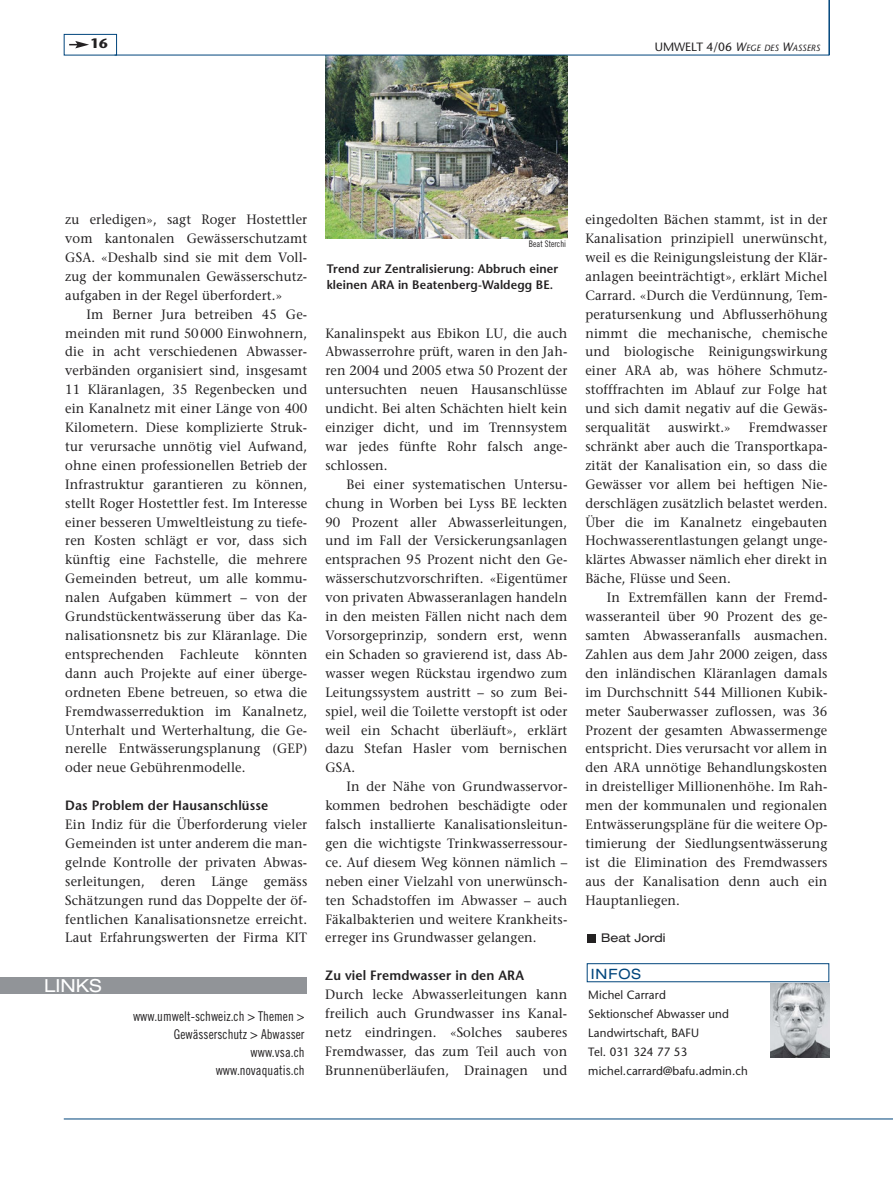
<style>
.page{position:relative;width:893px;height:1178px;background:#fff}
.page>*{position:absolute;margin:0;border:0;box-sizing:border-box;transform-origin:0 0}
.t1{font:expanded 18px "Helvetica Neue";color:#fff}
.t2{font:expanded 14.25px "Helvetica Neue";letter-spacing:.065em;color:#00457c}
.t3{font:13.5px/18.9px "Stone Serif";letter-spacing:.01em;color:#232122;text-align:justify;scale:.96 1}
.t4{font:13.5px/18px "Trade Gothic Cond Eighteen";letter-spacing:.005em;color:#232122;text-align:right;scale:.96 1}
.t5{font:600 13.5px "Stone Sans";letter-spacing:.01em;color:#232122;scale:.96 1}
.t6{font:700 13.5px "Stone Sans";color:#232122}
.t7{font:600 12.3px/16.5px "Stone Sans";letter-spacing:.01em;color:#232122;scale:.96 1}
.t8{font:12px/18.9px "Stone Sans";letter-spacing:.01em;color:#232122;scale:.96 1}
.t9{font:expanded 12px "Helvetica Neue";color:#232122}
.t10{font:italic 9px "Stone Sans";color:#232122}
.t11{font:9px "Trade Gothic Cond Eighteen";letter-spacing:.005em;color:#232122;scale:.96 1}
.s1{font-style:normal;font-size:12px}
.s2{font-size:12px}
</style>
<div class="page">
<div style="left:587px;top:934px;width:9px;height:8px;background:#232122"></div>
<img style="left:325px;top:56px;width:243px;height:182px">
<div style="left:64px;top:34px;width:53px;height:21px;border:1px solid #00457c"></div>
<hr style="left:64px;top:1118px;width:829px;height:1px;background:#00457c">
<hr style="left:115px;top:55px;width:714px;height:1px;background:#00457c">
<svg style="left:69px;top:41px;width:20px;height:7px"></svg>
<hr style="left:828px;top:0;width:2px;height:55px;background:#00457c">
<div style="left:587px;top:963px;width:242px;height:19px;border:1px solid #00457c"></div>
<img style="left:771px;top:983px;width:58px;height:75px">
<div style="left:0;top:977px;width:306px;height:16px;background:#919498"></div>
<p class="t6" style="left:91px;top:38px;width:19px">16</p>
<p class="t10" style="left:655px;top:44px;width:167px"><span class="s1">UMWELT 4/06</span> <span class="s2">W</span>EGE DES <span class="s2">W</span>ASSERS</p>
<p class="t3" style="left:65px;top:211px;width:254px">zu erledigen», sagt Roger Hostettler vom kantonalen Gewässerschutzamt GSA. «Deshalb sind sie mit dem Voll&shy;zug der kommunalen Gewässerschutz&shy;aufgaben in der Regel überfordert.»</p>
<p class="t3" style="left:65px;top:306px;width:254px;text-indent:21px">Im Berner Jura betreiben 45 Ge&shy;meinden mit rund 50000 Einwohnern, die in acht verschiedenen Abwasser - verbänden organisiert sind, insgesamt 11 Kläranlagen, 35 Regenbecken und ein Kanalnetz mit einer Länge von 400<br>Kilometern. Diese komplizierte Struk&shy;tur verursache unnötig viel Aufwand, ohne einen professionellen Betrieb der Infrastruktur garantieren zu können, stellt Roger Hostettler fest. Im Interesse einer besseren Umweltleistung zu tiefe&shy;ren Kosten schlägt er vor, dass sich künftig eine Fachstelle, die mehrere Gemeinden betreut, um alle kommu&shy;nalen Aufgaben kümmert – von der Grundstückentwässerung über das Ka&shy;nalisationsnetz bis zur Kläranlage. Die entsprechenden Fachleute könnten dann auch Projekte auf einer überge&shy;ordneten Ebene betreuen, so etwa die Fremdwasserreduktion im Kanalnetz, Unterhalt und Werterhaltung, die Ge&shy;nerelle Entwässerungsplanung (GEP) oder neue Gebührenmodelle.</p>
<p class="t5" style="left:65px;top:800px;width:213px">Das Problem der Hausanschlüsse</p>
<p class="t3" style="left:65px;top:816px;width:254px">Ein Indiz für die Überforderung vieler Gemeinden ist unter anderem die man&shy;gelnde Kontrolle der privaten Abwas&shy;serleitungen, deren Länge gemäss Schätzungen rund das Doppelte der öf&shy;fentlichen Kanalisationsnetze erreicht.<br>Laut Erfahrungswerten der Firma KIT</p>
<h1 class="t1" style="left:44px;top:979px;width:59px">LINKS</h1>
<p class="t4" style="left:133px;top:1008px;width:180px">www.umwelt-schweiz.ch &gt; Themen &gt;<br>Gewässerschutz &gt; Abwasser www.vsa.ch<br>www.novaquatis.ch</p>
<p class="t11" style="left:529px;top:241px;width:40px">Beat Sterchi</p>
<p class="t7" style="left:327px;top:261px;width:242px">Trend zur Zentralisierung: Abbruch einer kleinen ARA in Beatenberg-Waldegg BE.</p>
<p class="t3" style="left:325px;top:325px;width:254px">Kanalinspekt aus Ebikon LU, die auch Abwasserrohre prüft, waren in den Jah&shy;ren 2004 und 2005 etwa 50 Prozent der untersuchten neuen Hausanschlüsse undicht. Bei alten Schächten hielt kein einziger dicht, und im Trennsystem war jedes fünfte Rohr falsch ange&shy;schlossen.</p>
<p class="t3" style="left:325px;top:476px;width:254px;text-indent:21px">Bei einer systematischen Untersu&shy;chung in Worben bei Lyss BE leckten 90 Prozent aller Abwasserleitungen, und im Fall der Versickerungsanlagen entsprachen 95 Prozent nicht den Ge&shy;wässerschutzvorschriften. «Eigentümer von privaten Abwasseranlagen handeln in den meisten Fällen nicht nach dem Vorsorgeprinzip, sondern erst, wenn ein Schaden so gravierend ist, dass Ab&shy;wasser wegen Rückstau irgendwo zum Leitungssystem austritt – so zum Bei&shy;spiel, weil die Toilette verstopft ist oder weil ein Schacht überläuft», erklärt dazu Stefan Hasler vom bernischen GSA.</p>
<p class="t3" style="left:325px;top:778px;width:254px;text-indent:21px">In der Nähe von Grundwasservor&shy;kommen bedrohen beschädigte oder falsch installierte Kanalisationsleitun&shy;gen die wichtigste Trinkwasserressour&shy;ce. Auf diesem Weg können nämlich – neben einer Vielzahl von unerwünsch&shy;ten Schadstoffen im Abwasser – auch Fäkalbakterien und weitere Krankheits&shy;erreger ins Grundwasser gelangen.</p>
<p class="t5" style="left:325px;top:970px;width:208px">Zu viel Fremdwasser in den ARA</p>
<p class="t3" style="left:325px;top:986px;width:254px">Durch lecke Abwasserleitungen kann freilich auch Grundwasser ins Kanal&shy;netz eindringen. «Solches sauberes Fremdwasser, das zum Teil auch von Brunnenüberläufen, Drainagen und</p>
<p class="t3" style="left:585px;top:211px;width:254px">eingedolten Bächen stammt, ist in der Kanalisation prinzipiell unerwünscht, weil es die Reinigungsleistung der Klär&shy;anlagen beeinträchtigt», erklärt Michel Carrard. «Durch die Verdünnung, Tem&shy;peratursenkung und Abflusserhöhung nimmt die mechanische, chemische und biologische Reinigungswirkung einer ARA ab, was höhere Schmutz&shy;stofffrachten im Ablauf zur Folge hat und sich damit negativ auf die Gewäs&shy;serqualität</p>
<p class="t3" style="left:585px;top:419px;width:254px;text-indent:163px">Fremdwasser schränkt aber auch die Transportkapa&shy;zität der Kanalisation ein, so dass die Gewässer vor allem bei heftigen Nie&shy;derschlägen zusätzlich belastet werden.<br>Über die im Kanalnetz eingebauten Hochwasserentlastungen gelangt unge&shy;klärtes Abwasser nämlich eher direkt in Bäche, Flüsse und Seen.</p>
<p class="t3" style="left:585px;top:589px;width:254px;text-indent:21px">In Extremfällen kann der Fremd&shy;wasseranteil über 90 Prozent des ge&shy;samten Abwasseranfalls ausmachen.<br>Zahlen aus dem Jahr 2000 zeigen, dass den inländischen Kläranlagen damals im Durchschnitt 544 Millionen Kubik&shy;meter Sauberwasser zuflossen, was 36<br>Prozent der gesamten Abwassermenge entspricht. Dies verursacht vor allem in den ARA unnötige Behandlungskosten in dreistelliger Millionenhöhe. Im Rah&shy;men der kommunalen und regionalen Entwässerungspläne für die weitere Op&shy;timierung der Siedlungsentwässerung ist die Elimination des Fremdwassers aus der Kanalisation denn auch ein Hauptanliegen.</p>
<p class="t9" style="left:601px;top:934px;width:66px">Beat Jordi</p>
<p class="t3" style="left:668px;top:419px;width:67px">auswirkt.»</p>
<p class="t2" style="left:591px;top:968px;width:52px">INFOS</p>
<p class="t8" style="left:588px;top:987px;width:168px">Michel Carrard<br>Sektionschef Abwasser und<br>Landwirtschaft, BAFU<br>Tel. 031 324 77 53 michel.carrard@bafu.admin.ch</p>
</div>
